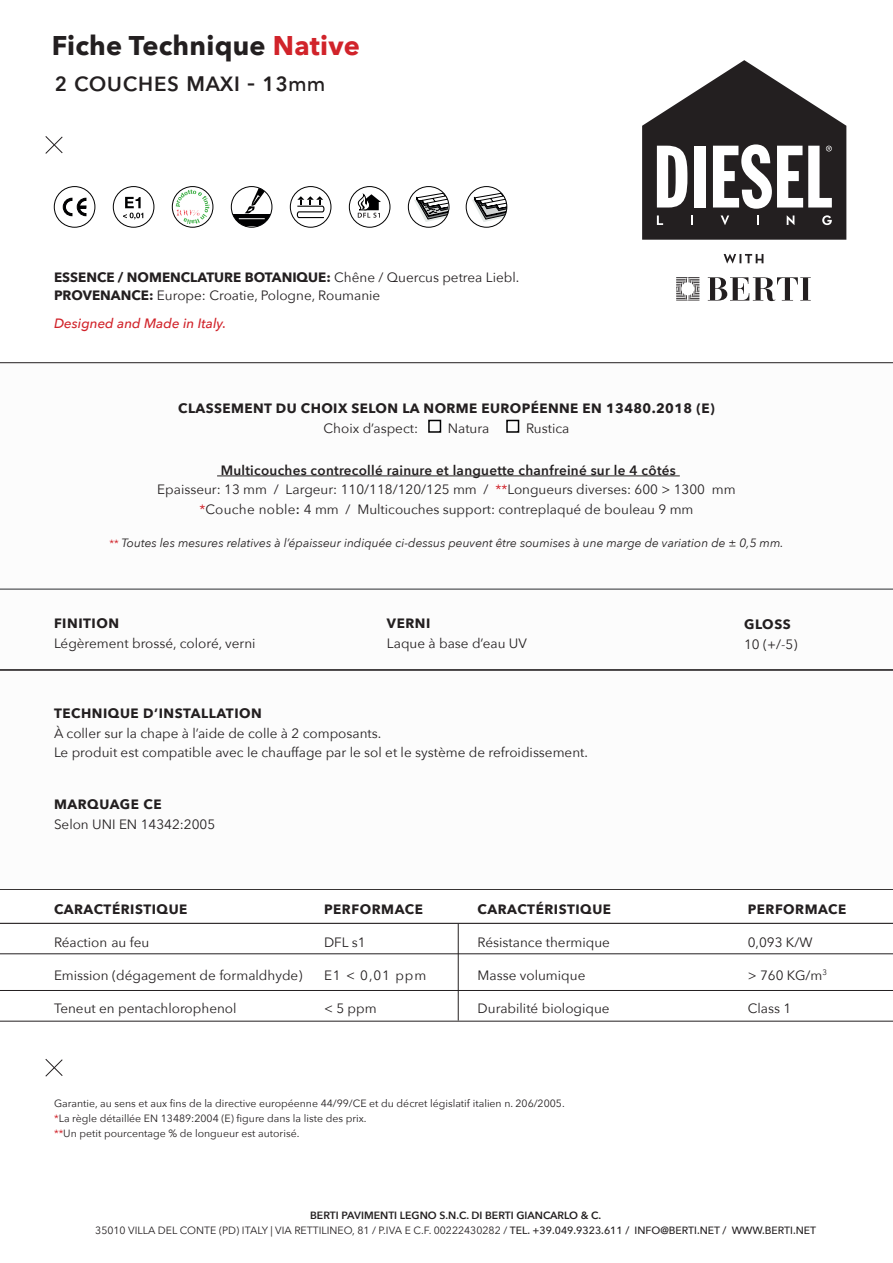
<style>
.page{position:relative;width:893px;height:1263px;background:#fff}
.page>*{position:absolute;margin:0;border:0;box-sizing:border-box;transform-origin:0 0}
.t1{font:700 27px "Avenir Next";letter-spacing:.01em;color:#231f20}
.t2{font:500 27px "Avenir Next";letter-spacing:-.01em;color:#231f20}
.t3{font:13.5px/19.5px "Avenir Next";color:#231f20}
.t4{font:700 13.5px "Avenir Next";letter-spacing:.04em;color:#231f20}
.t5{font:italic 500 13.5px "Avenir Next";color:#d1232a}
.t6{font:italic 12px "Avenir Next";color:#231f20}
.t7{font:10.5px/15px "Avenir Next";color:#231f20;text-align:center}
.s1{color:#d1232a}
.s2{font-size:21px}
.s3{font-weight:700}
.s4{font-weight:600}
.s5{font-weight:500}
.s6{font-style:normal;font-size:10.5px;color:#d1232a}
</style>
<div class="page">
<svg style="left:724px;top:254px;width:39px;height:9px"></svg>
<svg style="left:642px;top:60px;width:204px;height:180px"></svg>
<svg style="left:676px;top:277px;width:24px;height:24px"></svg>
<svg style="left:708px;top:277px;width:103px;height:24px"></svg>
<svg style="left:45px;top:1059px;width:18px;height:18px"></svg>
<hr style="left:0;top:953px;width:893px;height:1px;background:#231f20">
<hr style="left:0;top:923px;width:893px;height:1px;background:#231f20">
<hr style="left:0;top:889px;width:893px;height:1px;background:#231f20">
<hr style="left:0;top:990px;width:893px;height:1px;background:#231f20">
<hr style="left:0;top:1021px;width:893px;height:1px;background:#231f20">
<hr style="left:458px;top:924px;width:1px;height:96px;background:#231f20">
<hr style="left:0;top:362px;width:893px;height:1px;background:#231f20">
<svg style="left:45px;top:136px;width:18px;height:18px"></svg>
<svg style="left:113px;top:186px;width:100px;height:42px"></svg>
<svg style="left:414px;top:191px;width:34px;height:31px"></svg>
<div style="left:408px;top:186px;width:41px;height:41px;border:1px solid #000001;border-radius:50%"></div>
<svg style="left:232px;top:215px;width:39px;height:11px"></svg>
<svg style="left:239px;top:187px;width:28px;height:32px"></svg>
<div style="left:231px;top:186px;width:41px;height:41px;border:1px solid #000001;border-radius:50%"></div>
<div style="left:290px;top:186px;width:41px;height:41px;border:1px solid #000001;border-radius:50%"></div>
<svg style="left:296px;top:196px;width:29px;height:23px"></svg>
<svg style="left:63px;top:198px;width:23px;height:18px"></svg>
<div style="left:54px;top:186px;width:41px;height:41px;border:1px solid #000001;border-radius:50%"></div>
<div style="left:349px;top:186px;width:41px;height:41px;border:1px solid #000001;border-radius:50%"></div>
<svg style="left:357px;top:194px;width:24px;height:24px"></svg>
<svg style="left:472px;top:191px;width:35px;height:31px"></svg>
<div style="left:466px;top:186px;width:41px;height:41px;border:1px solid #000001;border-radius:50%"></div>
<hr style="left:0;top:589px;width:893px;height:1px;background:#6c6d70">
<hr style="left:0;top:669px;width:893px;height:1px;background:#231f20">
<div style="left:428px;top:420px;width:13px;height:13px;border:2px solid #000001"></div>
<div style="left:506px;top:420px;width:13px;height:13px;border:2px solid #000001"></div>
<hr style="left:217px;top:476px;width:463px;height:1px;background:#231f20">
<h1 class="t1" style="left:52px;top:22px;width:310px">Fiche Technique <span class="s1">Native</span></h1>
<h1 class="t2" style="left:54px;top:58px;width:273px">2 couches maxi - 13<span class="s2">mm</span></h1>
<p class="t3" style="left:54px;top:268px;width:467px;line-height:18px"><span class="s3">ESSENCE / NOMENCLATURE BOTANIQUE:</span> Chêne / Quercus petrea Liebl.<br><span class="s3">PROVENANCE:</span> Europe: Croatie, Pologne, Roumanie</p>
<p class="t5" style="left:54px;top:312px;width:174px">Designed and Made in Italy.</p>
<p class="t4" style="left:178px;top:397px;width:538px">CLASSEMENT DU CHOIX SELON LA NORME EUROPÉENNE EN 13480.2018 (E)</p>
<p class="t3" style="left:324px;top:418px;width:96px">Choix d’aspect:</p>
<p class="t3" style="left:448px;top:418px;width:43px">Natura</p>
<p class="t3" style="left:526px;top:418px;width:45px">Rustica</p>
<p class="t3" style="left:157px;top:460px;width:580px;text-align:center"><span class="s4">Multicouches contrecollé rainure et languette chanfreiné sur le 4 côtés<br></span>Epaisseur: 13 mm / Largeur: 110/118/120/125 mm / <span class="s1">**</span>Longueurs diverses: 600 &gt; 1300 mm <span class="s1">*</span>Couche noble<span class="s5">:</span> 4 mm / Multicouches support: contreplaqué de bouleau 9 mm</p>
<p class="t6" style="left:110px;top:533px;width:676px"><span class="s6">**</span> Toutes les mesures relatives à l’épaisseur indiquée ci-dessus peuvent être soumises à une marge de variation de ± 0,5 mm.</p>
<p class="t4" style="left:54px;top:612px;width:67px">FINITION</p>
<p class="t3" style="left:54px;top:633px;width:203px">Légèrement brossé, coloré, verni</p>
<p class="t4" style="left:387px;top:612px;width:45px">VERNI</p>
<p class="t3" style="left:387px;top:633px;width:141px">Laque à base d’eau UV</p>
<p class="t4" style="left:54px;top:702px;width:209px">TECHNIQUE D’INSTALLATION</p>
<p class="t3" style="left:54px;top:723px;width:535px">À coller sur la chape à l’aide de colle à 2 composants.<br>Le produit est compatible avec le chauffage par le sol et le système de refroidissement.</p>
<p class="t4" style="left:54px;top:793px;width:109px">MARQUAGE CE</p>
<p class="t3" style="left:54px;top:814px;width:163px">Selon UNI EN 14342:2005</p>
<p class="t4" style="left:744px;top:613px;width:48px">GLOSS</p>
<p class="t3" style="left:744px;top:633px;width:55px">10 (+/-5)</p>
<p class="t4" style="left:54px;top:897px;width:135px">CARACTÉRISTIQUE</p>
<p class="t4" style="left:324px;top:897px;width:100px">PERFORMACE</p>
<p class="t3" style="left:54px;top:932px;width:97px">Réaction au feu</p>
<p class="t3" style="left:324px;top:932px;width:43px">DFL s1</p>
<p class="t3" style="left:54px;top:965px;width:250px">Emission (dégagement de formaldhyde)</p>
<p class="t3" style="left:324px;top:965px;width:104px">E1 &lt; 0,01 ppm</p>
<p class="t3" style="left:54px;top:998px;width:184px">Teneut en pentachlorophenol</p>
<p class="t3" style="left:324px;top:998px;width:54px">&lt; 5 ppm</p>
<p class="t4" style="left:478px;top:897px;width:135px">CARACTÉRISTIQUE</p>
<p class="t4" style="left:748px;top:897px;width:100px">PERFORMACE</p>
<p class="t3" style="left:478px;top:932px;width:134px">Résistance thermique</p>
<p class="t3" style="left:748px;top:932px;width:66px">0,093 K/W</p>
<p class="t3" style="left:478px;top:965px;width:109px">Masse volumique</p>
<p class="t3" style="left:748px;top:965px;width:81px">&gt; 760 KG/m<sup>3</sup></p>
<p class="t3" style="left:478px;top:998px;width:134px">Durabilité biologique</p>
<p class="t3" style="left:748px;top:998px;width:45px">Class 1</p>
<p class="t7" style="left:54px;top:1095px;width:512px;text-align:left">Garantie, au sens et aux fins de la directive européenne 44/99/CE et du décret législatif italien n. 206/2005. <span class="s1">*</span>La règle détaillée EN 13489:2004 (E) figure dans la liste des prix.<br><span class="s1">**</span>Un petit pourcentage % de longueur est autorisé.</p>
<p class="t7" style="left:95px;top:1208px;width:722px"><span class="s4">BERTI PAVIMENTI LEGNO S.N.C. DI BERTI GIANCARLO &amp; C.<br></span>35010 VILLA DEL CONTE (PD) ITALY | VIA RETTILINEO, 81 / P.IVA E C.F. 00222430282 / <span class="s5">TEL. +39.049.9323.611 / INFO@BERTI.NET / WWW.BERTI.NET</span></p>
</div>
